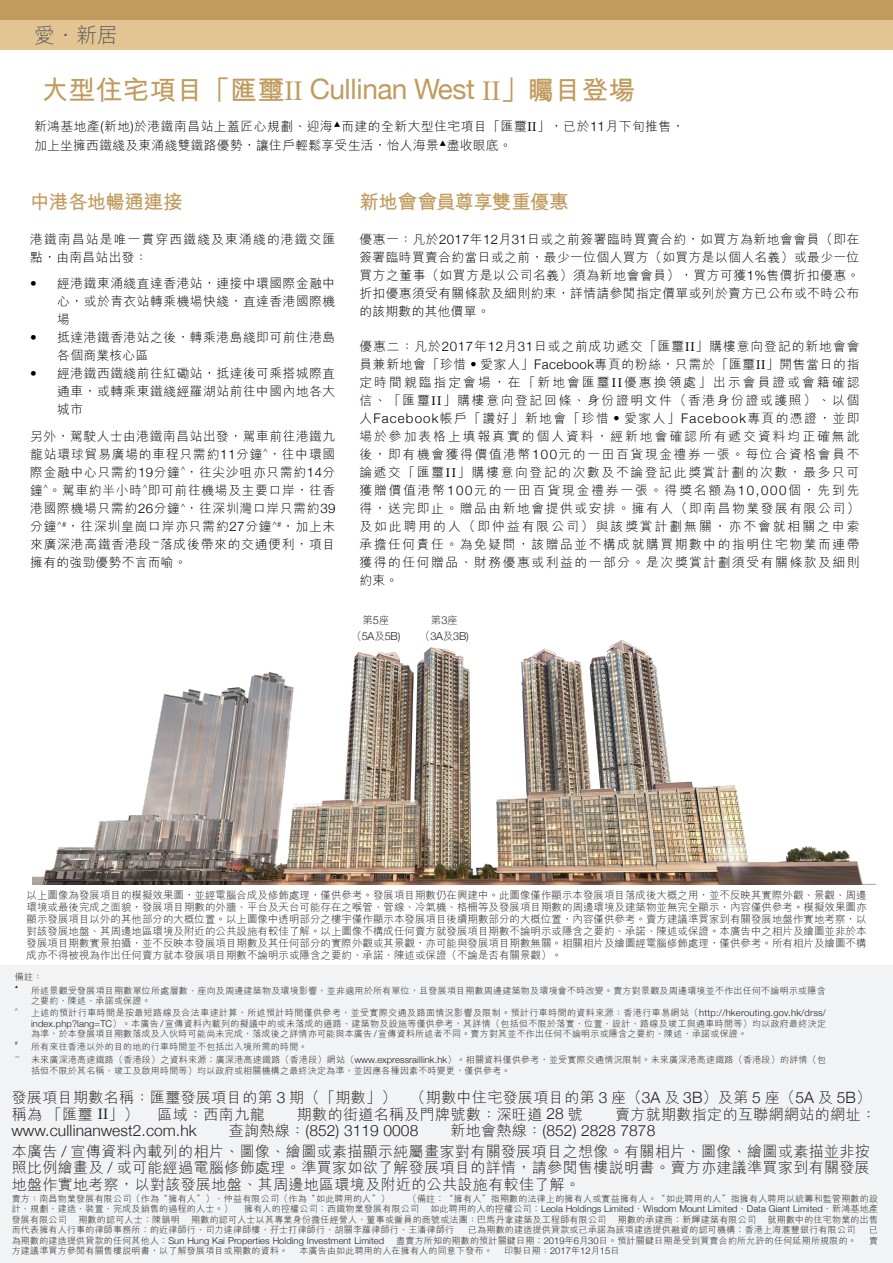
<style>
.page{position:relative;width:893px;height:1263px;background:#fff}
.page>*{position:absolute;margin:0;border:0;box-sizing:border-box;transform-origin:0 0}
.TC_Headline{font:700 27px "M Hei HK";color:#c19b5e}
.t1{font:300 21px "M Hei HK";color:#57585a}
.TC_Subhead{font:700 19.5px "M Hei HK";letter-spacing:-.025em;color:#c19b5e}
.t2{font:300 15.6px "Helvetica Neue";letter-spacing:.005em;color:#231f20}
.t3{font:300 15px/16.5px "M Hei HK";letter-spacing:.025em;color:#231f20}
.TC_Bodytext{font:300 12.75px/18px "M Hei HK";letter-spacing:.04em;color:#000;text-align:justify}
.TC_Bodytext-2{font:300 12.75px/18px "M Hei HK";letter-spacing:.09em;color:#000}
.TC_Caption{font:300 10.95px "Helvetica Neue";letter-spacing:-.025em;color:#231f20}
.TC_Caption-2{font:300 10.5px/12px "M Hei HK";color:#231f20;text-align:justify}
.TC_Bodytext-3{font:300 9.3px "Helvetica Neue";letter-spacing:.005em;color:#231f20}
.TC_Bodytext-4{font:300 9px/10.5px "M Hei HK";letter-spacing:.025em;color:#231f20;text-align:justify}
.t4{font:300 5.4px "Helvetica Neue";color:#231f20}
.t5{font:300 5.25px "M Hei HK";color:#231f20}
.t6{font:300 3.45px "M Hei HK";color:#231f20}
.s1{font-family:"Book Antiqua";font-weight:400}
.s2{font-family:"Helvetica Neue";font-weight:400;font-size:28.05px}
.s3{font-family:"Helvetica Neue";font-size:13.2px}
.s4{font-family:"Helvetica Neue";font-size:10.95px}
.s5{font-family:"M Hei HK";font-size:10.5px}
.s6{font-family:"Helvetica Neue";font-size:9.3px}
.s7{font-family:"Helvetica Neue";font-size:15.6px}
.s8{font-family:"M Hei HK";font-size:15px}
.s9{font-family:"M Hei HK";font-size:9px}
</style>
<div class="page">
<div style="left:0;top:0;width:893px;height:20px;background:#c19b5e"></div>
<div style="left:0;top:20px;width:893px;height:29px;background:#e2c593"></div>
<div style="left:0;top:966px;width:893px;height:297px;background:#f2f3f4"></div>
<img style="left:32px;top:640px;width:844px;height:245px">
<p class="t1" style="left:34px;top:25px;width:85px">愛．新居</p>
<p class="TC_Headline" style="left:42px;top:70px;width:595px">大型住宅項目「匯璽<span class="s1">II</span> <span class="s2">Cullinan West</span> <span class="s1">II</span>」矚目登場</p>
<p class="TC_Bodytext" style="left:34px;top:116px;width:652px;line-height:19.5px">新鴻基地產<span class="s3">(</span>新地<span class="s3">)</span>於港鐵南昌站上蓋匠心規劃、迎海<sup>▲</sup>而建的全新大型住宅項目「匯璽<span class="s1">II</span>」，已於<span class="s3">11</span>月下旬推售，加上坐擁西鐵綫及東涌綫雙鐵路優勢，讓住戶輕鬆享受生活，怡人海景<sup>▲</sup>盡收眼底。</p>
<p class="TC_Subhead" style="left:30px;top:187px;width:154px">中港各地暢通連接</p>
<p class="TC_Bodytext-2" style="left:30px;top:230px;width:307px">港鐵南昌站是唯一貫穿西鐵綫及東涌綫的港鐵交匯點，由南昌站出發：</p>
<p class="TC_Bodytext" style="left:57px;top:274px;width:280px;text-indent:-27px"><span class="s3">•</span> 經港鐵東涌綫直達香港站，連接中環國際金融中心，或於青衣站轉乘機場快綫，直達香港國際機場</p>
<p class="TC_Bodytext" style="left:57px;top:328px;width:280px;text-indent:-27px"><span class="s3">•</span> 抵達港鐵香港站之後，轉乘港島綫即可前住港島各個商業核心區</p>
<p class="TC_Bodytext" style="left:57px;top:364px;width:280px;text-indent:-27px"><span class="s3">•</span> 經港鐵西鐵綫前往紅磡站，抵達後可乘搭城際直通車，或轉乘東鐵綫經羅湖站前往中國內地各大城市</p>
<p class="TC_Bodytext" style="left:30px;top:427px;width:307px">另外，駕駛人士由港鐵南昌站出發，駕車前往港鐵九龍站環球貿易廣場的車程只需約<span class="s3">11</span>分鐘<sup>^</sup>，往中環國際金融中心只需約<span class="s3">19</span>分鐘<sup>^</sup>，往尖沙咀亦只需約<span class="s3">14</span>分鐘<sup>^</sup>。駕車約半小時<sup>^</sup>即可前往機場及主要口岸，往香港國際機場只需約<span class="s3">26</span>分鐘<sup>^</sup>，往深圳灣口岸只需約<span class="s3">39</span>分鐘<sup>^#</sup>，往深圳皇崗口岸亦只需約<span class="s3">27</span>分鐘<sup>^#</sup>，加上未來廣深港高鐵香港段<sup>∞</sup>落成後帶來的交通便利，項目擁有的強勁優勢不言而喻。</p>
<p class="TC_Subhead" style="left:359px;top:187px;width:211px">新地會會員尊享雙重優惠</p>
<p class="TC_Bodytext" style="left:359px;top:230px;width:502px">優惠一：凡於<span class="s3">2017</span>年<span class="s3">12</span>月<span class="s3">31</span>日或之前簽署臨時買賣合約，如買方為新地會會員（即在簽署臨時買賣合約當日或之前，最少一位個人買方（如買方是以個人名義）或最少一位買方之董事（如買方是以公司名義）須為新地會會員），買方可獲<span class="s3">1%</span>售價折扣優惠。折扣優惠須受有關條款及細則約束，詳情請參閱指定價單或列於賣方已公布或不時公布的該期數的其他價單。</p>
<p class="TC_Bodytext" style="left:359px;top:337px;width:502px">優惠二：凡於<span class="s3">2017</span>年<span class="s3">12</span>月<span class="s3">31</span>日或之前成功遞交「匯璽<span class="s1">II</span>」購樓意向登記的新地會會員兼新地會「珍惜‧愛家人」<span class="s3">Facebook</span>專頁的粉絲，只需於「匯璽<span class="s1">II</span>」開售當日的指定時間親臨指定會場，在「新地會匯璽<span class="s1">II</span>優惠換領處」出示會員證或會籍確認信、「匯璽<span class="s1">II</span>」購樓意向登記回條、身份證明文件（香港身份證或護照）、以個人<span class="s3">Facebook</span>帳戶「讚好」新地會「珍惜‧愛家人」<span class="s3">Facebook</span>專頁的憑證，並即場於參加表格上填報真實的個人資料，經新地會確認所有遞交資料均正確無訛後，即有機會獲得價值港幣<span class="s3">100</span>元的一田百貨現金禮券一張。每位合資格會員不論遞交「匯璽<span class="s1">II</span>」購樓意向登記的次數及不論登記此獎賞計劃的次數，最多只可獲贈價值港幣<span class="s3">100</span>元的一田百貨現金禮券一張。得獎名額為<span class="s3">10,000</span>個，先到先得，送完即止。贈品由新地會提供或安排。擁有人（即南昌物業發展有限公司）及如此聘用的人（即仲益有限公司）與該獎賞計劃無關，亦不會就相關之申索承擔任何責任。為免疑問，該贈品並不構成就購買期數中的指明住宅物業而連帶獲得的任何贈品、財務優惠或利益的一部分。是次獎賞計劃須受有關條款及細則約束。</p>
<p class="TC_Caption-2" style="left:362px;top:614px;width:28px">第<span class="s4">5</span>座</p>
<p class="TC_Caption" style="left:351px;top:627px;width:50px"><span class="s5">（</span>5A<span class="s5">及</span>5B)</p>
<p class="TC_Caption-2" style="left:431px;top:614px;width:28px">第<span class="s4">3</span>座</p>
<p class="TC_Caption" style="left:420px;top:627px;width:50px"><span class="s5">（</span>3A<span class="s5">及</span>3B)</p>
<p class="TC_Caption-2" style="left:27px;top:888px;width:842px">以上圖像為發展項目的模擬效果圖，並經電腦合成及修飾處理，僅供參考。發展項目期數仍在興建中。此圖像僅作顯示本發展項目落成後大概之用，並不反映其實際外觀、景觀、周邊環境或最後完成之面貌，發展項目期數的外牆、平台及天台可能存在之喉管、管線、冷氣機、格柵等及發展項目期數的周邊環境及建築物並無完全顯示，內容僅供參考。模擬效果圖亦顯示發展項目以外的其他部分的大概位置。以上圖像中透明部分之樓宇僅作顯示本發展項目後續期數部分的大概位置，內容僅供參考。賣方建議準買家到有關發展地盤作實地考察，以對該發展地盤、其周邊地區環境及附近的公共設施有較佳了解。以上圖像不構成任何賣方就發展項目期數不論明示或隱含之要約、承諾、陳述或保證。本廣告中之相片及繪圖並非於本發展項目期數實景拍攝，並不反映本發展項目期數及其任何部分的實際外觀或其景觀，亦可能與發展項目期數無關。相關相片及繪圖經電腦修飾處理，僅供參考。所有相片及繪圖不構成亦不得被視為作出任何賣方就本發展項目期數不論明示或隱含之要約、承諾、陳述或保證（不論是否有關景觀）。</p>
<p class="TC_Bodytext-4" style="left:15px;top:971px;width:29px">備註：</p>
<p class="t6" style="left:15px;top:985px;width:5px">▲</p>
<p class="TC_Bodytext-4" style="left:31px;top:985px;width:796px">所述景觀受發展項目期數單位所處層數、座向及周邊建築物及環境影響，並非適用於所有單位，且發展項目期數周邊建築物及環境會不時改變。賣方對景觀及周邊環境並不作出任何不論明示或隱含之要約、陳述、承諾或保證。</p>
<p class="t4" style="left:15px;top:1005px;width:5px">^</p>
<p class="TC_Bodytext-4" style="left:31px;top:1008px;width:797px">上述的預計行車時間是按最短路線及合法車速計算，所述預計時間僅供參考，並受實際交通及路面情況影響及限制。預計行車時間的資料來源：香港行車易網站（<span class="s6">http://hkerouting.gov.hk/drss/ index.php?lang=TC</span>）。本廣告 <span class="s6">/</span> 宣傳資料內載列的擬議中的或未落成的道路、建築物及設施等僅供參考，其詳情（包括但不限於落實、位置、設計、路線及竣工與通車時間等）均以政府最終決定為準，於本發展項目期數落成及入伙時可能尚未完成，落成後之詳情亦可能與本廣告 <span class="s6">/</span> 宣傳資料所述者不同。賣方對其並不作出任何不論明示或隱含之要約、陳述、承諾或保證。</p>
<p class="t4" style="left:15px;top:1039px;width:5px">#</p>
<p class="TC_Bodytext-4" style="left:31px;top:1041px;width:278px">所有來往香港以外的目的地的行車時間並不包括出入境所需的時間。</p>
<p class="t5" style="left:15px;top:1054px;width:7px">∞</p>
<p class="TC_Bodytext-4" style="left:31px;top:1054px;width:796px">未來廣深港高速鐵路（香港段）之資料來源︰廣深港高速鐵路（香港段）網站（<span class="s6">www.expressraillink.hk</span>）。相關資料僅供參考，並受實際交通情況限制。未來廣深港高速鐵路（香港段）的詳情（包括但不限於其名稱、竣工及啟用時間等）均以政府或相關機構之最終決定為準，並因應各種因素不時變更，僅供參考。</p>
<p class="t3" style="left:12px;top:1089px;width:861px">發展項目期數名稱：匯璽發展項目的第 <span class="s7">3</span> 期（「期數」） （期數中住宅發展項目的第 <span class="s7">3</span> 座（<span class="s7">3A</span> 及 <span class="s7">3B</span>）及第 <span class="s7">5</span> 座（<span class="s7">5A</span> 及 <span class="s7">5B</span>）稱為「匯璽 <span class="s1">II</span>」） 區域：西南九龍</p>
<p class="t3" style="left:297px;top:1106px;width:287px">期數的街道名稱及門牌號數：深旺道 <span class="s7">28</span> 號</p>
<p class="t3" style="left:615px;top:1106px;width:262px">賣方就期數指定的互聯網網站的網址：</p>
<p class="t2" style="left:11px;top:1118px;width:187px">www.cullinanwest2.com.hk</p>
<p class="t2" style="left:229px;top:1118px;width:191px"><span class="s8">查詢熱線：</span>(852) 3119 0008</p>
<p class="t2" style="left:450px;top:1118px;width:207px"><span class="s8">新地會熱線：</span>(852) 2828 7878</p>
<p class="t3" style="left:12px;top:1143px;width:860px;text-align:justify">本廣告 <span class="s7">/</span> 宣傳資料內載列的相片、圖像、繪圖或素描顯示純屬畫家對有關發展項目之想像。有關相片、圖像、繪圖或素描並非按照比例繪畫及 <span class="s7">/</span> 或可能經過電腦修飾處理。準買家如欲了解發展項目的詳情，請參閱售樓說明書。賣方亦建議準買家到有關發展地盤作實地考察，以對該發展地盤、其周邊地區環境及附近的公共設施有較佳了解。</p>
<p class="TC_Bodytext-4" style="left:12px;top:1193px;width:380px">賣方：南昌物業發展有限公司（作為“擁有人”）、仲益有限公司（作為“如此聘用的人”）</p>
<p class="TC_Bodytext-4" style="left:12px;top:1193px;width:868px;text-indent:396px">（備註︰“擁有人”指期數的法律上的擁有人或實益擁有人。“如此聘用的人”指擁有人聘用以統籌和監管期數的設計、規劃、建造、裝置、完成及銷售的過程的人士。） 擁有人的控權公司︰西鐵物業發展有限公司 如此聘用的人的控權公司︰<span class="s6">Leola Holdings Limited</span>、<span class="s6">Wisdom Mount Limited</span>、<span class="s6">Data Giant Limited</span>、新鴻基地產發展有限公司 期數的認可人士︰陳韻明 期數的認可人士以其專業身份擔任經營人、董事或僱員的商號或法團：巴馬丹拿建築及工程師有限公司 期數的承建商︰新輝建築有限公司 就期數中的住宅物業的出售而代表擁有人行事的律師事務所︰的近律師行、司力達律師樓、孖士打律師行、胡關李羅律師行、王潘律師行</p>
<p class="TC_Bodytext-4" style="left:468px;top:1225px;width:389px">已為期數的建造提供貸款或已承諾為該項建造提供融資的認可機構︰香港上海滙豐銀行有限公司</p>
<p class="TC_Bodytext-4" style="left:869px;top:1225px;width:10px">已</p>
<p class="TC_Bodytext-3" style="left:12px;top:1233px;width:374px"><span class="s9">為期數的建造提供貸款的任何其他人︰</span>Sun Hung Kai Properties Holding Investment Limited</p>
<p class="TC_Bodytext-4" style="left:396px;top:1235px;width:462px">盡賣方所知的期數的預計關鍵日期︰<span class="s6">2019</span>年<span class="s6">6</span>月<span class="s6">30</span>日。預計關鍵日期是受到買賣合約所允許的任何延期所規限的。</p>
<p class="TC_Bodytext-4" style="left:869px;top:1235px;width:10px">賣</p>
<p class="TC_Bodytext-4" style="left:12px;top:1246px;width:609px">方建議準買方參閱有關售樓說明書，以了解發展項目或期數的資料。 本廣告由如此聘用的人在擁有人的同意下發布。 印製日期：<span class="s6">2017</span>年<span class="s6">12</span>月<span class="s6">15</span>日</p>
</div>
